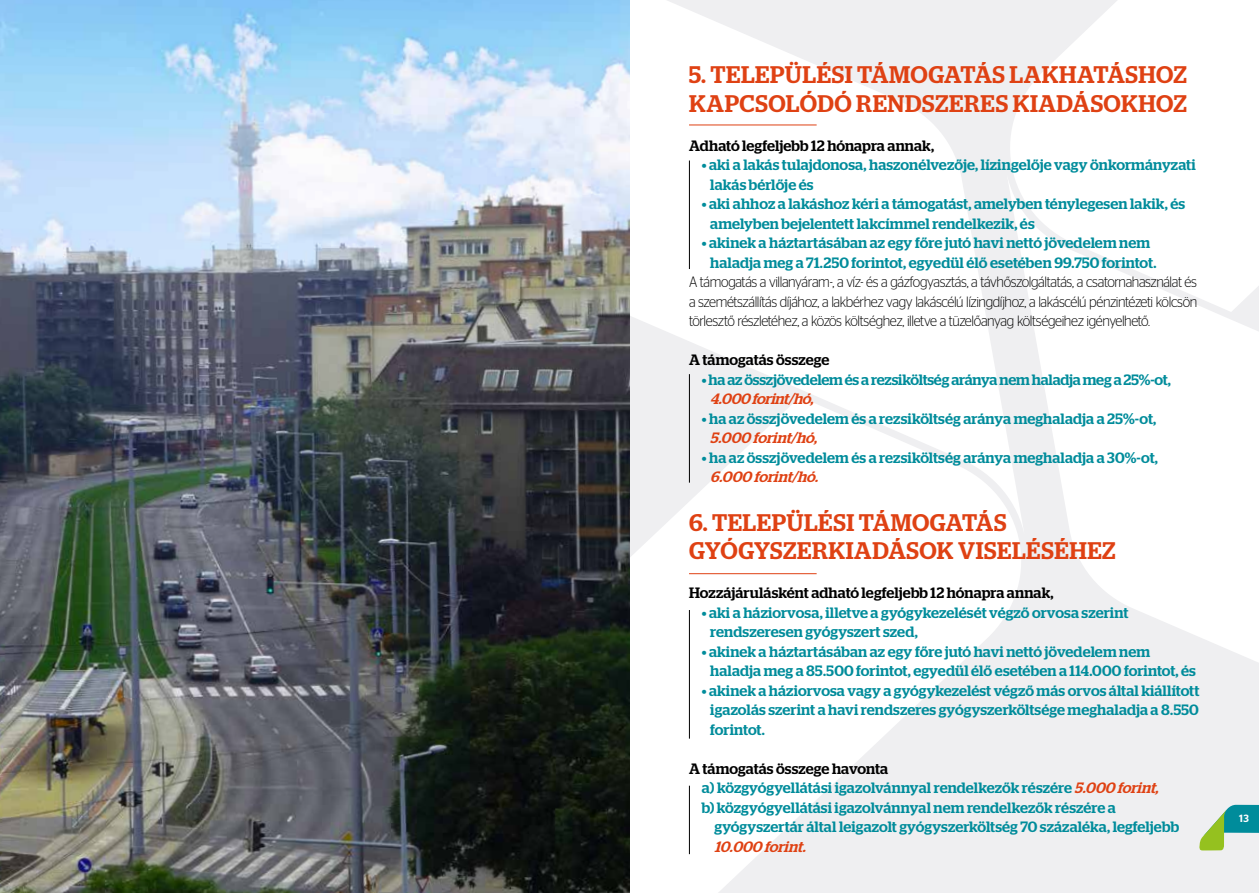
<style>
.page{position:relative;width:1259px;height:893px;background:#fff}
.page>*{position:absolute;margin:0;border:0;box-sizing:border-box;transform-origin:0 0}
.t1{font:500 24px/28.8px "Stag";letter-spacing:.025em;color:#df4113}
.t2{font:500 15px/19.5px "Stag";letter-spacing:.005em;color:#008c9b}
.t3{font:300 15px/19.5px "Stag Sans";letter-spacing:-.03em;color:#000;text-align:justify;scale:.9 1}
.t4{font:500 15px "Stag";letter-spacing:.005em;color:#000}
.t5{font:500 15px "Stag";letter-spacing:-.015em;color:#008c9b}
.t6{font:italic 500 15px "Stag";color:#df4113}
.t7{font:500 10.5px "Stag Sans";color:#fff}
.s1{color:#000}
.s2{font-style:italic;color:#df4113}
</style>
<div class="page">
<svg style="left:629px;top:538px;width:377px;height:355px"></svg>
<svg style="left:1025px;top:0;width:92px;height:93px"></svg>
<svg style="left:1006px;top:202px;width:253px;height:691px"></svg>
<svg style="left:629px;top:0;width:396px;height:538px"></svg>
<svg style="left:1198px;top:801px;width:61px;height:49px"></svg>
<hr style="left:689px;top:610px;width:1px;height:129px;background:#000">
<hr style="left:689px;top:786px;width:1px;height:68px;background:#000">
<hr style="left:689px;top:161px;width:1px;height:108px;background:#000">
<hr style="left:689px;top:573px;width:127px;height:1px;background:#df4113">
<hr style="left:689px;top:125px;width:127px;height:1px;background:#df4113">
<hr style="left:689px;top:374px;width:1px;height:109px;background:#000">
<img style="left:0;top:0;width:629px;height:893px">
<h1 class="t1" style="left:689px;top:60px;width:499px">5. TELEPÜLÉSI TÁMOGATÁS LAKHATÁSHOZ<br>KAPCSOLÓDÓ RENDSZERES KIADÁSOKHOZ</h1>
<p class="t4" style="left:689px;top:137px;width:247px">Adható legfeljebb 12 hónapra annak,</p>
<p class="t2" style="left:710px;top:155px;width:487px;text-indent:-9px">• aki a lakás tulajdonosa, haszonélvezője, lízingelője vagy önkormányzati lakás bérlője és</p>
<p class="t2" style="left:710px;top:194px;width:476px;text-indent:-9px">• aki ahhoz a lakáshoz kéri a támogatást, amelyben ténylegesen lakik, és amelyben bejelentett lakcímmel rendelkezik, és</p>
<p class="t2" style="left:702px;top:233px;width:456px;text-align:center">• akinek a háztartásában az egy főre jutó havi nettó jövedelem nem haladja meg a 71.250 forintot, egyedül élő esetében 99.750 forintot.</p>
<p class="t3" style="left:689px;top:272px;width:566px">A támogatás a villanyáram-, a víz- és a gázfogyasztás, a távhőszolgáltatás, a csatornahasználat és a szemétszállítás díjához, a lakbérhez vagy lakáscélú lízingdíjhoz, a lakáscélú pénzintézeti kölcsön törlesztő részletéhez, a közös költséghez, illetve a tüzelőanyag költségeihez igényelhető.</p>
<p class="t4" style="left:689px;top:351px;width:142px">A támogatás összege</p>
<p class="t5" style="left:702px;top:371px;width:470px">• ha az összjövedelem és a rezsiköltség aránya nem haladja meg a 25%-ot,</p>
<p class="t6" style="left:710px;top:390px;width:109px">4.000 forint/hó,</p>
<p class="t2" style="left:702px;top:409px;width:456px">• ha az összjövedelem és a rezsiköltség aránya meghaladja a 25%-ot,</p>
<p class="t6" style="left:710px;top:429px;width:113px">5.000 forint/hó,</p>
<p class="t2" style="left:702px;top:448px;width:458px">• ha az összjövedelem és a rezsiköltség aránya meghaladja a 30%-ot,</p>
<p class="t6" style="left:710px;top:468px;width:114px">6.000 forint/hó.</p>
<h1 class="t1" style="left:689px;top:508px;width:428px">6. TELEPÜLÉSI TÁMOGATÁS<br>GYÓGYSZERKIADÁSOK VISELÉSÉHEZ</h1>
<p class="t4" style="left:689px;top:584px;width:366px">Hozzájárulásként adható legfeljebb 12 hónapra annak,</p>
<p class="t2" style="left:710px;top:603px;width:419px;text-indent:-9px">• aki a háziorvosa, illetve a gyógykezelését végző orvosa szerint rendszeresen gyógyszert szed,</p>
<p class="t2" style="left:710px;top:642px;width:487px;text-indent:-9px">• akinek a háztartásában az egy főre jutó havi nettó jövedelem nem haladja meg a 85.500 forintot, egyedül élő esetében a 114.000 forintot, és</p>
<p class="t2" style="left:710px;top:681px;width:490px;text-align:justify;text-indent:-9px">• akinek a háziorvosa vagy a gyógykezelést végző más orvos által kiállított igazolás szerint a havi rendszeres gyógyszerköltsége meghaladja a 8.550 forintot.</p>
<p class="t2" style="left:702px;top:759px;width:463px;text-indent:-13px"><span class="s1">A támogatás összege havonta<br></span>a) közgyógyellátási igazolvánnyal rendelkezők részére <span class="s2">5.000 forint, </span>b) közgyógyellátási igazolvánnyal nem rendelkezők részére a</p>
<p class="t2" style="left:714px;top:817px;width:466px">gyógyszertár által leigazolt gyógyszerköltség 70 százaléka, legfeljebb</p>
<p class="t6" style="left:714px;top:838px;width:97px">10.000 forint.</p>
<p class="t7" style="left:1239px;top:812px;width:11px">13</p>
</div>
